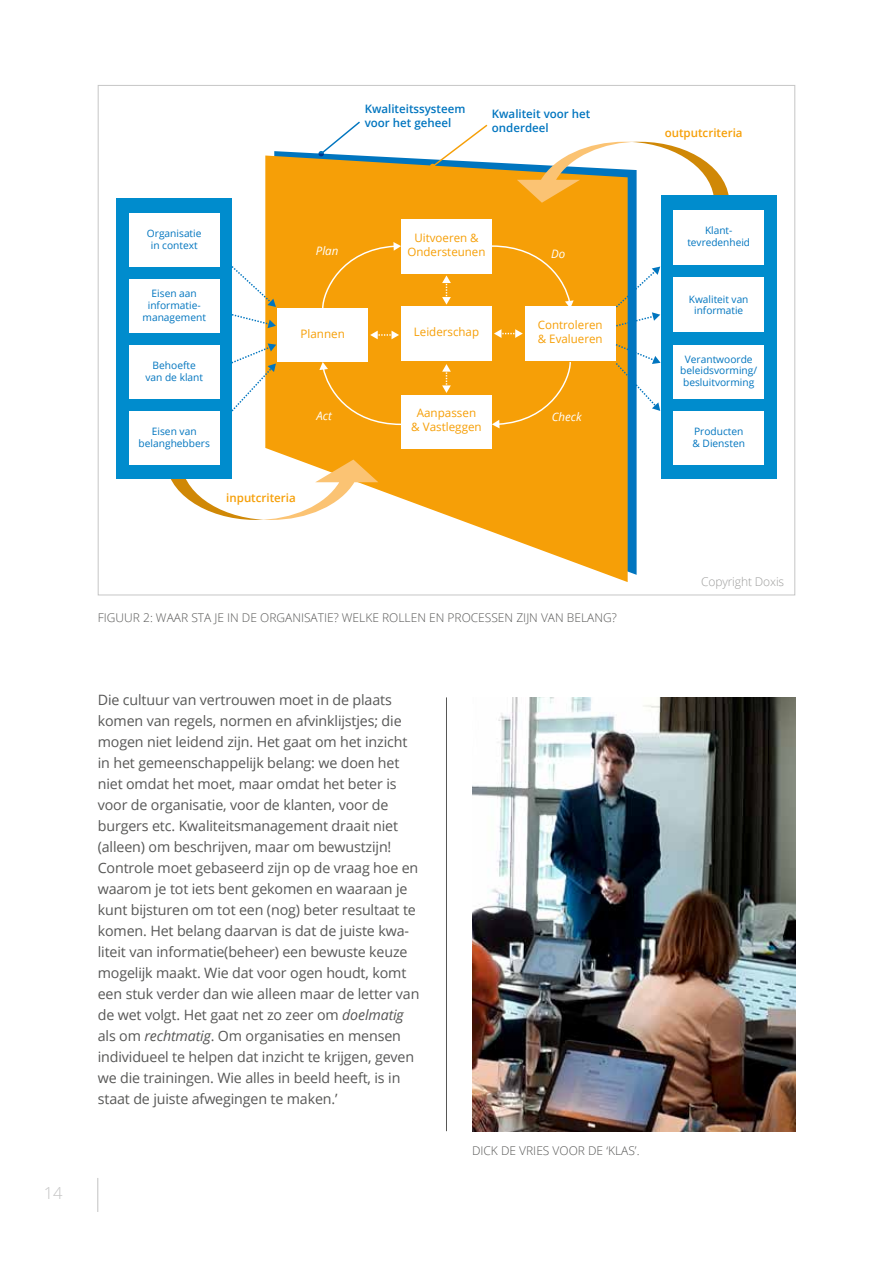
<style>
.page{position:relative;width:893px;height:1263px;background:#fff}
.page>*{position:absolute;margin:0;border:0;box-sizing:border-box;transform-origin:0 0}
.t1{font:300 16.5px "Open Sans";color:#c2c2c2}
.t2{font:14.25px/21px "Open Sans";letter-spacing:-.01em;color:#575756}
.t3{font:300 12px "Open Sans";color:#575756}
.t4{font:300 12px "Open Sans";letter-spacing:-.01em;color:#9d9d9c}
.t5{font:11.7px/14px "Open Sans";color:#f69f07;text-align:center}
.t6{font:600 11.7px/14px "Open Sans";color:#0075bf}
.t7{font:600 11.7px "Open Sans";color:#f69f07}
.t8{font:italic 11.7px "Open Sans";color:#fff}
.t9{font:10.2px/11.7px "Open Sans";color:#0075bf;text-align:center}
.s1{font-style:italic}
</style>
<div class="page">
<hr style="left:98px;top:1178px;width:1px;height:34px;background:#c2c2c2">
<svg style="left:265px;top:155px;width:363px;height:427px;fill:#f69f07"></svg>
<svg style="left:517px;top:141px;width:212px;height:62px"></svg>
<svg style="left:170px;top:460px;width:208px;height:62px"></svg>
<div style="left:117px;top:198px;width:115px;height:281px;background:#008ccd"></div>
<div style="left:129px;top:213px;width:91px;height:54px;background:#fff"></div>
<div style="left:401px;top:219px;width:91px;height:54px;background:#fff"></div>
<div style="left:401px;top:395px;width:91px;height:54px;background:#fff"></div>
<div style="left:401px;top:307px;width:91px;height:54px;background:#fff"></div>
<div style="left:525px;top:307px;width:91px;height:54px;background:#fff"></div>
<div style="left:277px;top:308px;width:91px;height:54px;background:#fff"></div>
<div style="left:129px;top:345px;width:91px;height:54px;background:#fff"></div>
<div style="left:129px;top:411px;width:91px;height:53px;background:#fff"></div>
<div style="left:129px;top:279px;width:91px;height:54px;background:#fff"></div>
<div style="left:661px;top:196px;width:115px;height:283px;background:#008ccd"></div>
<div style="left:673px;top:210px;width:91px;height:54px;background:#fff"></div>
<div style="left:673px;top:345px;width:91px;height:54px;background:#fff"></div>
<div style="left:673px;top:411px;width:91px;height:53px;background:#fff"></div>
<div style="left:673px;top:277px;width:91px;height:54px;background:#fff"></div>
<svg style="left:442px;top:275px;width:9px;height:30px"></svg>
<svg style="left:442px;top:364px;width:9px;height:29px"></svg>
<svg style="left:494px;top:329px;width:29px;height:9px"></svg>
<svg style="left:370px;top:331px;width:29px;height:8px"></svg>
<svg style="left:318px;top:122px;width:42px;height:34px"></svg>
<svg style="left:430px;top:124px;width:58px;height:46px"></svg>
<svg style="left:321px;top:242px;width:80px;height:68px;background:#f6a313"></svg>
<div style="left:319px;top:362px;width:84px;height:64px;background:#f69f07"></div>
<div style="left:492px;top:361px;width:80px;height:67px;background:#f69f07"></div>
<svg style="left:490px;top:245px;width:84px;height:63px;background:#f6a516"></svg>
<svg style="left:232px;top:264px;width:44px;height:43px"></svg>
<svg style="left:232px;top:313px;width:44px;height:15px"></svg>
<svg style="left:232px;top:343px;width:44px;height:70px"></svg>
<svg style="left:614px;top:267px;width:46px;height:61px"></svg>
<svg style="left:614px;top:343px;width:47px;height:68px"></svg>
<img style="left:472px;top:697px;width:323px;height:434px">
<hr style="left:446px;top:697px;width:1px;height:434px;background:#575756">
<p class="t1" style="left:44px;top:1182px;width:20px">14</p>
<p class="t6" style="left:365px;top:101px;width:102px">Kwaliteitssysteem voor het geheel</p>
<p class="t6" style="left:492px;top:107px;width:100px">Kwaliteit voor het onderdeel</p>
<p class="t7" style="left:665px;top:125px;width:79px">outputcriteria</p>
<p class="t9" style="left:147px;top:227px;width:56px">Organisatie in context</p>
<p class="t5" style="left:414px;top:230px;width:66px">Uitvoeren &amp;</p>
<p class="t8" style="left:316px;top:243px;width:24px">Plan</p>
<p class="t5" style="left:407px;top:244px;width:80px">Ondersteunen</p>
<p class="t8" style="left:551px;top:246px;width:16px">Do</p>
<p class="t9" style="left:143px;top:288px;width:65px">Eisen aan informatie&shy;management</p>
<p class="t9" style="left:145px;top:359px;width:59px">Behoefte van de klant</p>
<p class="t9" style="left:139px;top:425px;width:73px">Eisen van belanghebbers</p>
<p class="t5" style="left:301px;top:326px;width:46px">Plannen</p>
<p class="t5" style="left:414px;top:325px;width:67px">Leiderschap</p>
<p class="t5" style="left:538px;top:317px;width:66px;text-align:left">Controleren &amp; Evalueren</p>
<p class="t5" style="left:411px;top:406px;width:72px">Aanpassen &amp; Vastleggen</p>
<p class="t8" style="left:317px;top:408px;width:17px">Act</p>
<p class="t8" style="left:552px;top:409px;width:31px">Check</p>
<p class="t7" style="left:226px;top:489px;width:71px">inputcriteria</p>
<p class="t3" style="left:98px;top:609px;width:520px">FIGUUR 2: WAAR STA JE IN DE ORGANISATIE? WELKE ROLLEN EN PROCESSEN ZIJN VAN BELANG?</p>
<p class="t2" style="left:98px;top:689px;width:323px">Die cultuur van vertrouwen moet in de plaats komen van regels, normen en afvinklijstjes; die mogen niet leidend zijn. Het gaat om het inzicht in het gemeenschappelijk belang: we doen het niet omdat het moet, maar omdat het beter is voor de organisatie, voor de klanten, voor de burgers etc. Kwaliteitsmanagement draait niet (alleen) om beschrijven, maar om bewustzijn!<br>Controle moet gebaseerd zijn op de vraag hoe en waarom je tot iets bent gekomen en waaraan je kunt bijsturen om tot een (nog) beter resultaat te komen. Het belang daarvan is dat de juiste kwa&shy;liteit van informatie(beheer) een bewuste keuze mogelijk maakt. Wie dat voor ogen houdt, komt een stuk verder dan wie alleen maar de letter van de wet volgt. Het gaat net zo zeer om <span class="s1">doelmatig </span>als om <span class="s1">rechtmatig</span>. Om organisaties en mensen individueel te helpen dat inzicht te krijgen, geven we die trainingen. Wie alles in beeld heeft, is in staat de juiste afwegingen te maken.’</p>
<p class="t3" style="left:472px;top:1143px;width:169px">DICK DE VRIES VOOR DE ‘KLAS’.</p>
<p class="t9" style="left:687px;top:225px;width:64px">Klant&shy;tevredenheid</p>
<p class="t9" style="left:689px;top:293px;width:61px">Kwaliteit van informatie</p>
<p class="t9" style="left:680px;top:353px;width:78px">Verantwoorde beleidsvorming/ besluitvorming</p>
<p class="t9" style="left:692px;top:425px;width:54px;text-align:left">Producten &amp; Diensten</p>
<p class="t4" style="left:701px;top:573px;width:85px">Copyright Doxis</p>
</div>
